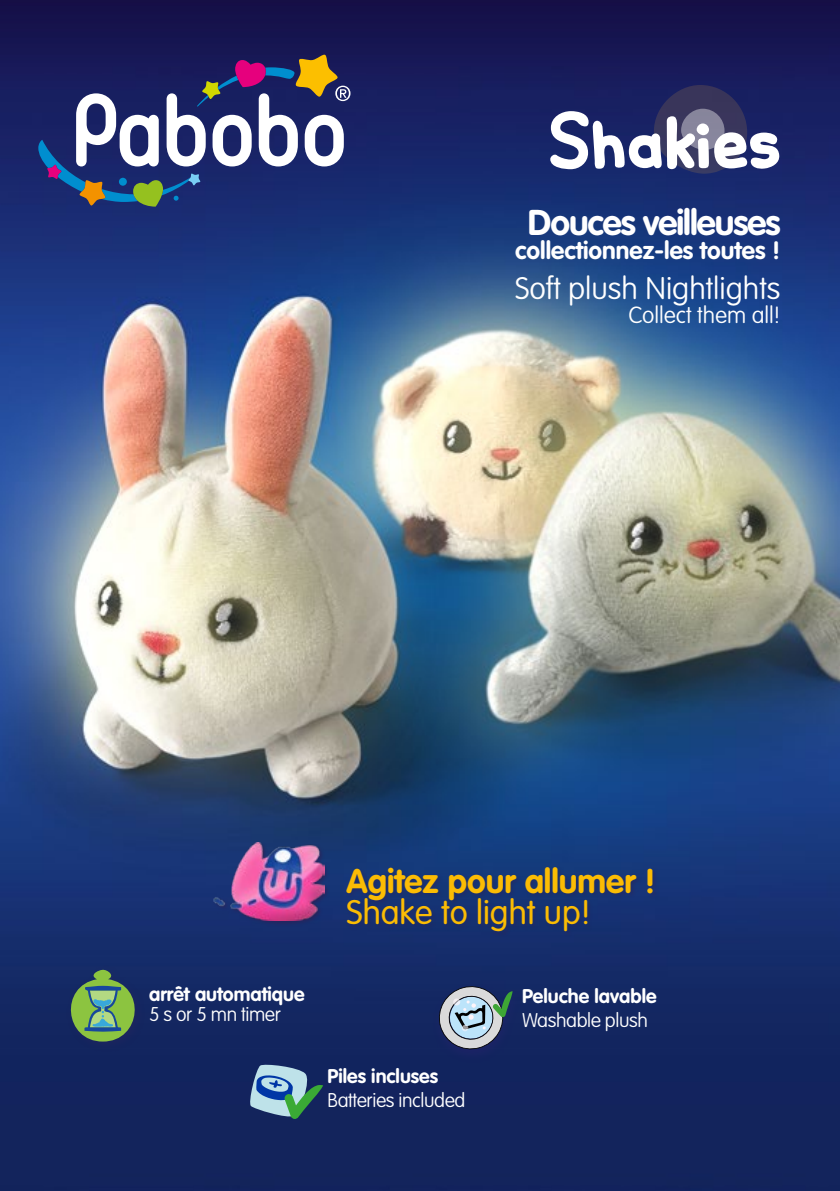
<style>
.page{position:relative;width:840px;height:1191px;background:#fff}
.page>*{position:absolute;margin:0;border:0;box-sizing:border-box;transform-origin:0 0}
.t1{font:700 35.4px "VAG Rounded LT";letter-spacing:-.03em;color:#fff}
.t2{font:700 33.6px "VAG Rounded LT";color:#fbbc04}
.t3{font:300 33.6px "VAG Rounded LT";color:#fbbc04}
.t4{font:100 30.8px "VAG Rounded LT";color:#fff}
.t5{font:700 24.6px "VAG Rounded LT";color:#fff}
.t6{font:100 23px "VAG Rounded LT";color:#fff}
.t7{font:700 19.6px "VAG Rounded LT";color:#fff}
.t8{font:100 19.6px "VAG Rounded LT";letter-spacing:-.02em;color:#fff}
</style>
<div class="page">
<img style="left:0;top:0;width:839px;height:1191px">
<div style="left:431px;top:982px;width:90px;height:81px;background:#132560"></div>
<svg style="left:439px;top:986px;width:73px;height:64px"></svg>
<svg style="left:38px;top:54px;width:312px;height:153px"></svg>
<div style="left:67px;top:965px;width:78px;height:87px;background:#13255f"></div>
<svg style="left:59px;top:969px;width:87px;height:72px"></svg>
<svg style="left:247px;top:1063px;width:77px;height:56px;background:#587f97"></svg>
<svg style="left:550px;top:85px;width:229px;height:89px"></svg>
<div style="left:346px;top:866px;width:312px;height:71px;background:#163171"></div>
<div style="left:213px;top:842px;width:117px;height:84px;background:#29235c;opacity:.75"></div>
<img style="left:213px;top:843px;width:111px;height:77px">
<h1 class="t1" style="left:527px;top:201px;width:254px">Douces veilleuses</h1>
<p class="t5" style="left:515px;top:236px;width:266px">collectionnez-les toutes !</p>
<h3 class="t4" style="left:515px;top:270px;width:266px">Soft plush Nightlights</h3>
<p class="t6" style="left:628px;top:302px;width:153px">Collect them all!</p>
<p class="t7" style="left:149px;top:982px;width:157px">arrêt automatique</p>
<p class="t8" style="left:149px;top:1002px;width:133px">5 s or 5 mn timer</p>
<h2 class="t2" style="left:346px;top:861px;width:310px">Agitez pour allumer !</h2>
<h2 class="t3" style="left:346px;top:893px;width:245px">Shake to light up!</h2>
<p class="t7" style="left:327px;top:1064px;width:112px">Piles incluses</p>
<p class="t8" style="left:327px;top:1088px;width:139px">Batteries included</p>
<p class="t7" style="left:521px;top:984px;width:136px">Peluche lavable</p>
<p class="t8" style="left:521px;top:1009px;width:127px">Washable plush</p>
</div>
